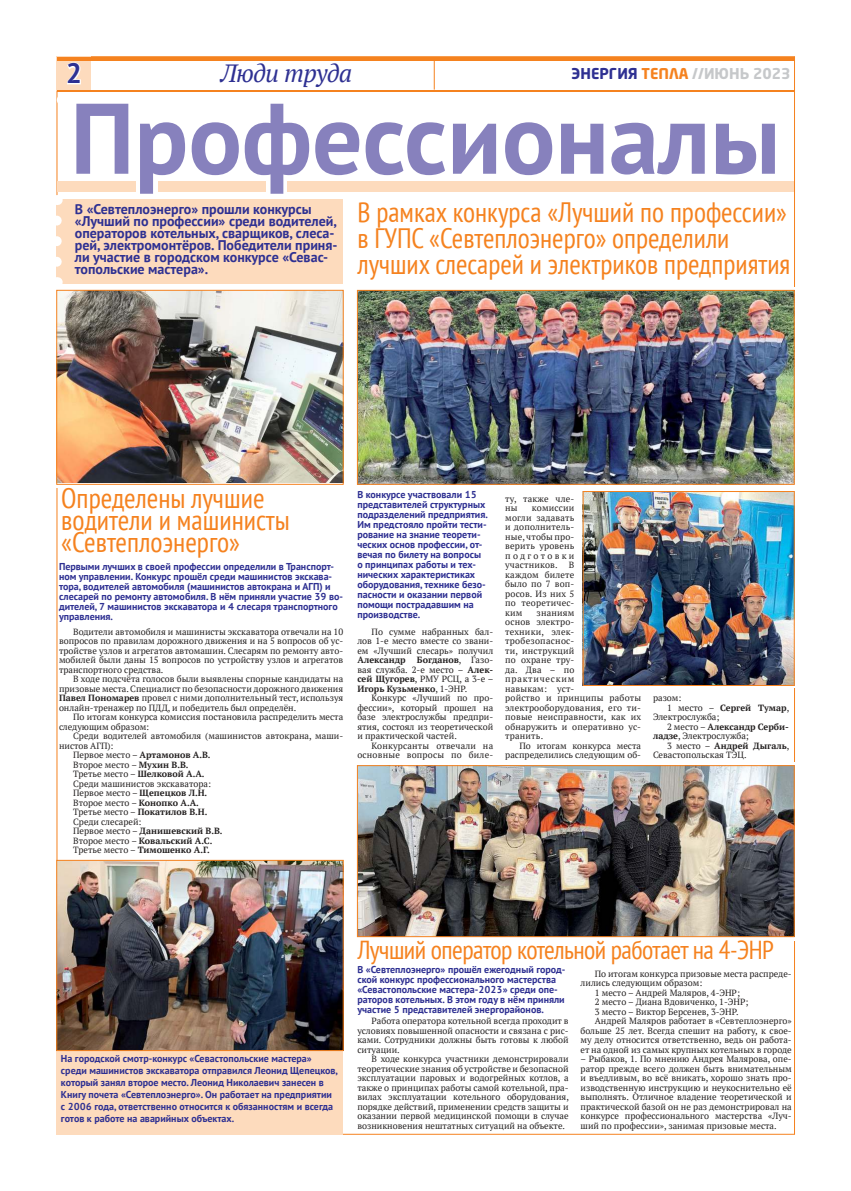
<style>
.page{position:relative;width:851px;height:1191px;background:#fff}
.page>*{position:absolute;margin:0;border:0;box-sizing:border-box;transform-origin:0 0}
.t1{font:700 100px "PT Sans";color:#8781bd}
.t2{font:condensed 28px/26px "PT Sans";color:#f5821f}
.t3{font:700 28px "PT Sans";color:#2e3092}
.t4{font:condensed 26px "PT Sans";letter-spacing:-.02em;color:#f5821f}
.t5{font:italic 24.9px "PT Serif";letter-spacing:-.02em;color:#2e3092}
.t6{font:700 14.8px "Neo Sans Pro";color:#c6c8ca}
.t7{font:700 14px/12px "PT Sans";color:#2e3092}
.t8{font:700 10px/10px "PT Sans";color:#2e3092}
.t9{font:9px/9.5px "PT Serif";color:#221f1f;text-align:justify}
.t10{font:9px/9.5px "PT Serif";letter-spacing:.02em;color:#221f1f}
.t11{font:700 9px "PT Serif";color:#221f1f}
.s1{color:#2e3092}
.s2{color:#f5821f}
.s3{font-weight:700}
.s4{font-weight:400}
</style>
<div class="page">
<div style="left:57px;top:200px;width:286px;height:84px;background:#fddbbd"></div>
<div style="left:57px;top:1050px;width:286px;height:84px;background:#fddbbd"></div>
<div style="left:57px;top:57px;width:34px;height:34px;background:#fddbbd"></div>
<hr style="left:57px;top:57px;width:737px;height:4px;background:#f5821f">
<hr style="left:57px;top:90px;width:737px;height:2px;background:#f5821f">
<svg style="left:67px;top:62px;width:14px;height:23px"></svg>
<hr style="left:434px;top:58px;width:1px;height:32px;background:#f5821f">
<img style="left:56px;top:862px;width:287px;height:189px">
<div style="left:56px;top:860px;width:287px;height:190px;border:1px solid #f5821f"></div>
<div style="left:57px;top:181px;width:78px;height:11px;background:#fddbbd"></div>
<div style="left:158px;top:181px;width:107px;height:11px;background:#fddbbd"></div>
<div style="left:287px;top:181px;width:507px;height:11px;background:#fddbbd"></div>
<svg style="left:790px;top:289px;width:5px;height:397px"></svg>
<img style="left:359px;top:292px;width:433px;height:190px">
<div style="left:357px;top:290px;width:437px;height:194px;border:1px solid #f5821f"></div>
<img style="left:582px;top:493px;width:212px;height:193px">
<div style="left:582px;top:491px;width:212px;height:194px;border:1px solid #f5821f"></div>
<svg style="left:790px;top:765px;width:5px;height:173px"></svg>
<img style="left:359px;top:767px;width:433px;height:168px">
<div style="left:357px;top:765px;width:437px;height:172px;border:1px solid #f5821f"></div>
<img style="left:58px;top:292px;width:283px;height:190px">
<div style="left:56px;top:290px;width:287px;height:194px;border:1px solid #f5821f"></div>
<svg style="left:56px;top:220px;width:6px;height:64px"></svg>
<h2 class="t3" style="left:66px;top:55px;width:18px">2</h2>
<h3 class="t5" style="left:221px;top:58px;width:133px">Люди труда</h3>
<h3 class="t6" style="left:571px;top:68px;width:221px"><span class="s1">ЭНЕРГИЯ</span> <span class="s2">ТЕПЛА</span> //ИЮНЬ 2023</h3>
<h1 class="t1" style="left:70px;top:72px;width:711px">Профессионалы</h1>
<h3 class="t7" style="left:75px;top:203px;width:264px">В «Севтеплоэнерго» прошли конкурсы «Лучший по профессии» среди водителей, операторов котельных, сварщиков, слеса&shy;рей, электромонтёров. Победители приня&shy;ли участие в городском конкурсе «Севас&shy;топольские мастера».</h3>
<h2 class="t2" style="left:357px;top:199px;width:434px">В рамках конкурса «Лучший по профессии» в ГУПС «Севтеплоэнерго» определили лучших слесарей и электриков предприятия</h2>
<h2 class="t2" style="left:61px;top:487px;width:230px;line-height:22px">Определены лучшие водители и машинисты «Севтеплоэнерго»</h2>
<p class="t8" style="left:59px;top:561px;width:286px">Первыми лучших в своей профессии определили в Транспорт&shy;ном управлении. Конкурс прошёл среди машинистов экскава&shy;тора, водителей автомобиля (машинистов автокрана и АГП) и слесарей по ремонту автомобиля. В нём приняли участие 39 во&shy;дителей, 7 машинистов экскаватора и 4 слесаря транспортного управления.</p>
<p class="t9" style="left:59px;top:626px;width:286px;text-indent:14px">Водители автомобиля и машинисты экскаватора отвечали на 10 вопросов по правилам дорожного движения и на 5 вопросов об ус&shy;тройстве узлов и агрегатов автомашин. Слесарям по ремонту авто&shy;мобилей были даны 15 вопросов по устройству узлов и агрегатов транспортного средства.</p>
<p class="t9" style="left:59px;top:674px;width:286px;text-indent:14px">В ходе подсчёта голосов были выявлены спорные кандидаты на призовые места. Специалист по безопасности дорожного движения <span class="s3">Павел Пономарев</span> провел с ними дополнительный тест, используя онлайн-тренажер по ПДД, и победитель был определён.</p>
<p class="t9" style="left:59px;top:712px;width:286px;text-indent:14px">По итогам конкурса комиссия постановила распределить места следующим образом:</p>
<p class="t9" style="left:73px;top:731px;width:271px">Среди водителей автомобиля (машинистов автокрана, маши-</p>
<p class="t9" style="left:59px;top:740px;width:56px">нистов АГП):</p>
<p class="t11" style="left:73px;top:749px;width:139px"><span class="s4">Первое место –</span> Артамонов А.В.</p>
<p class="t9" style="left:73px;top:759px;width:117px">Второе место – <span class="s3">Мухин В.В.</span></p>
<p class="t9" style="left:73px;top:769px;width:133px">Третье место – <span class="s3">Шелковой А.А.</span></p>
<p class="t9" style="left:73px;top:778px;width:139px">Среди машинистов экскаватора:</p>
<p class="t9" style="left:73px;top:788px;width:135px">Первое место – <span class="s3">Щепецков Л.Н.</span></p>
<p class="t9" style="left:73px;top:797px;width:127px">Второе место – <span class="s3">Конопко А.А.</span></p>
<p class="t11" style="left:73px;top:806px;width:136px"><span class="s4">Третье место –</span> Покатилов В.Н.</p>
<p class="t9" style="left:73px;top:816px;width:70px">Среди слесарей:</p>
<p class="t11" style="left:73px;top:825px;width:151px"><span class="s4">Первое место –</span> Данишевский В.В.</p>
<p class="t11" style="left:73px;top:834px;width:141px"><span class="s4">Второе место –</span> Ковальский А.С.</p>
<p class="t11" style="left:73px;top:844px;width:138px"><span class="s4">Третье место –</span> Тимошенко А.Г.</p>
<p class="t8" style="left:357px;top:489px;width:132px">В конкурсе участвовали 15 представителей структурных подразделений предприятия.<br>Им предстояло пройти тести&shy;рование на знание теорети&shy;ческих основ профессии, от&shy;вечая по билету на вопросы о принципах работы и тех&shy;нических характеристиках оборудования, технике безо&shy;пасности и оказании первой помощи пострадавшим на производстве.</p>
<p class="t9" style="left:357px;top:626px;width:138px;text-indent:14px">По сумме набранных бал&shy;лов 1-е место вместе со звани&shy;ем «Лучший слесарь» получил <span class="s3">Александр Богданов</span>, Газо&shy;вая служба. 2-е место – <span class="s3">Алек&shy;сей Щугорев</span>, РМУ РСЦ, а 3-е – <span class="s3">Игорь Кузьменко</span>, 1-ЭНР.</p>
<p class="t9" style="left:357px;top:693px;width:137px;text-indent:14px">Конкурс «Лучший по про&shy;фессии», который прошел на базе электрослужбы предпри&shy;ятия, состоял из теоретической и практической частей.</p>
<p class="t10" style="left:357px;top:740px;width:137px;text-align:right">Конкурсанты отвечали на основные вопросы по биле-</p>
<p class="t10" style="left:505px;top:493px;width:71px">ту, также чле&shy;ны</p>
<p class="t9" style="left:505px;top:503px;width:71px;text-indent:27px">комиссии могли задавать и дополнитель&shy;ные, чтобы про&shy;верить уровень подготовки участников. В каждом билете было по 7 воп&shy;росов. Из них 5 по теоретичес&shy;ким</p>
<p class="t10" style="left:505px;top:607px;width:137px;text-indent:31px">знаниям<br>основ электро-<br>техники, элек&shy;тробезопаснос-<br>ти, инструкций<br>по охране тру-<br>да. Два – по практическим<br>навыкам: уст-<br>ройство и принципы работы электрооборудования, его ти&shy;повые неисправности, как их обнаружить и оперативно ус&shy;транить.</p>
<p class="t9" style="left:505px;top:740px;width:137px;text-align:right">По итогам конкурса места распределились следующим об-</p>
<p class="t9" style="left:653px;top:693px;width:30px">разом:</p>
<p class="t11" style="left:667px;top:701px;width:123px"><span class="s4">1 место –</span> Сергей Тумар<span class="s4">,</span></p>
<p class="t9" style="left:653px;top:712px;width:68px">Электрослужба;</p>
<p class="t11" style="left:667px;top:720px;width:123px"><span class="s4">2 место –</span> Александр Серби-</p>
<p class="t9" style="left:653px;top:731px;width:97px"><span class="s3">ладзе</span>, Электрослужба;</p>
<p class="t11" style="left:667px;top:739px;width:123px"><span class="s4">3 место –</span> Андрей Дыгаль<span class="s4">,</span></p>
<p class="t9" style="left:653px;top:750px;width:95px">Севастопольская ТЭЦ.</p>
<p class="t8" style="left:61px;top:1052px;width:278px;line-height:12px">На городской смотр-конкурс «Севастопольские мастера» среди машинистов экскаватора отправился Леонид Щепецков, который занял второе место. Леонид Николаевич занесен в Книгу почета «Севтеплоэнерго». Он работает на предприятии с 2006 года, ответственно относится к обязанностям и всегда готов к работе на аварийных объектах.</p>
<h3 class="t4" style="left:357px;top:932px;width:418px">Лучший оператор котельной работает на 4-ЭНР</h3>
<p class="t8" style="left:357px;top:964px;width:209px">В «Севтеплоэнерго» прошёл ежегодный город&shy;ской конкурс профессионального мастерства «Севастопольские мастера-2023» среди опе&shy;раторов котельных. В этом году в нём приняли участие 5 представителей энергорайонов.</p>
<p class="t9" style="left:357px;top:1016px;width:213px;text-indent:14px">Работа оператора котельной всегда проходит в условиях повышенной опасности и связана с рис&shy;ками. Сотрудники должны быть готовы к любой ситуации.</p>
<p class="t9" style="left:357px;top:1054px;width:213px;text-indent:14px">В ходе конкурса участники демонстрировали теоретические знания об устройстве и безопасной эксплуатации паровых и водогрейных котлов, а также о принципах работы самой котельной, пра&shy;вилах эксплуатации котельного оборудования, порядке действий, применении средств защиты и оказании первой медицинской помощи в случае возникновения нештатных ситуаций на объекте.</p>
<p class="t9" style="left:594px;top:968px;width:198px">По итогам конкурса призовые места распреде-</p>
<p class="t9" style="left:580px;top:978px;width:123px">лились следующим образом:</p>
<p class="t9" style="left:594px;top:987px;width:147px">1 место – Андрей Маляров, 4-ЭНР;</p>
<p class="t9" style="left:594px;top:997px;width:155px">2 место – Диана Вдовиченко, 1-ЭНР;</p>
<p class="t9" style="left:594px;top:1006px;width:145px">3 место – Виктор Берсенев, 3-ЭНР.</p>
<p class="t9" style="left:594px;top:1016px;width:198px">Андрей Маляров работает в «Севтеплоэнерго»</p>
<p class="t9" style="left:580px;top:1025px;width:213px">больше 25 лет. Всегда спешит на работу, к свое-</p>
<p class="t9" style="left:580px;top:1035px;width:213px">му делу относится ответственно, ведь он работа-</p>
<p class="t9" style="left:580px;top:1044px;width:213px">ет на одной из самых крупных котельных в городе</p>
<p class="t9" style="left:580px;top:1054px;width:213px">– Рыбаков, 1. По мнению Андрея Малярова, опе&shy;ратор прежде всего должен быть внимательным и въедливым, во всё вникать, хорошо знать про&shy;изводственную инструкцию и неукоснительно её выполнять. Отличное владение теоретической и практической базой он не раз демонстрировал на конкурсе профессионального мастерства «Луч&shy;ший по профессии», занимая призовые места.</p>
</div>
